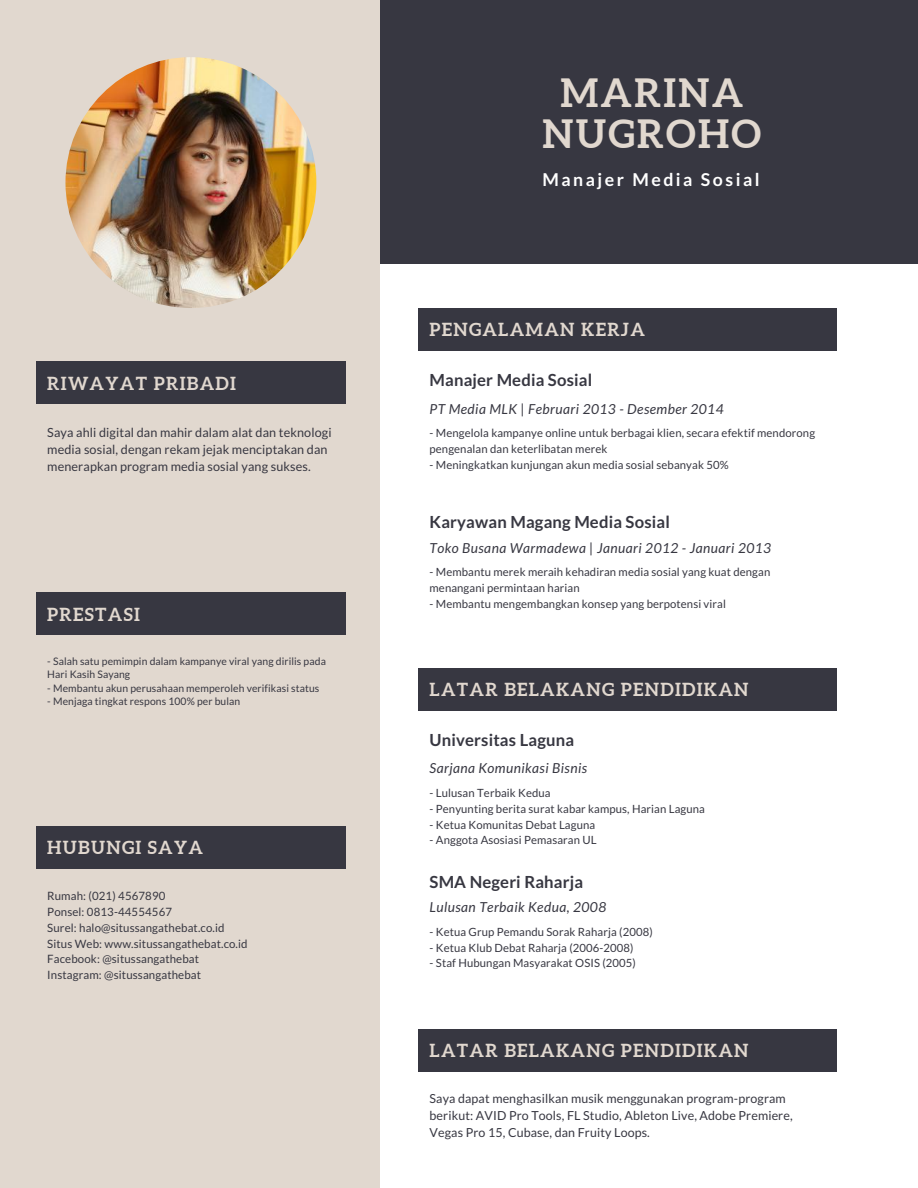
<style>
.page{position:relative;width:918px;height:1188px;background:#fff}
.page>*{position:absolute;margin:0;border:0;box-sizing:border-box;transform-origin:0 0}
.t1{font:700 39px/41.2px "Aleo";letter-spacing:.06em;color:#e1d8cf;text-align:center}
.t2{font:700 18px "Aleo";letter-spacing:.07em;color:#e1d8cf}
.t3{font:700 17.7px "Lato";letter-spacing:.14em;color:#fff}
.t4{font:700 16.65px "Lato";letter-spacing:.01em;color:#373741}
.t5{font:italic 13.8px "Lato";letter-spacing:.03em;color:#373741}
.t6{font:12.6px/16.8px "Lato";letter-spacing:.01em;color:#373741}
.t7{font:12.45px/16.8px "Lato";letter-spacing:.01em;color:#373741}
.t8{font:11.4px/15.8px "Lato";letter-spacing:.01em;color:#373741}
.t9{font:11.25px/15.8px "Lato";letter-spacing:.01em;color:#373741}
.t10{font:10.35px/13.5px "Lato";letter-spacing:.01em;color:#373741}
</style>
<div class="page">
<div style="left:346px;top:0;width:572px;height:264px;background:#373741"></div>
<div style="left:0;top:0;width:380px;height:1188px;background:#e1d8cf"></div>
<div style="left:419px;top:308px;width:418px;height:43px;background:#373741"></div>
<div style="left:419px;top:1029px;width:418px;height:43px;background:#373741"></div>
<div style="left:36px;top:361px;width:310px;height:43px;background:#373741"></div>
<div style="left:36px;top:592px;width:310px;height:43px;background:#373741"></div>
<div style="left:36px;top:826px;width:310px;height:43px;background:#373741"></div>
<div style="left:419px;top:668px;width:418px;height:42px;background:#373741"></div>
<img style="left:65px;top:57px;width:251px;height:251px;border-radius:50%">
<h2 class="t2" style="left:47px;top:373px;width:190px">RIWAYAT PRIBADI</h2>
<p class="t6" style="left:47px;top:424px;width:286px">Saya ahli digital dan mahir dalam alat dan teknologi media sosial, dengan rekam jejak menciptakan dan menerapkan program media sosial yang sukses.</p>
<h2 class="t2" style="left:47px;top:604px;width:94px">PRESTASI</h2>
<p class="t10" style="left:47px;top:654px;width:280px">- Salah satu pemimpin dalam kampanye viral yang dirilis pada<br>Hari Kasih Sayang</p>
<p class="t10" style="left:47px;top:681px;width:274px">- Membantu akun perusahaan memperoleh verifikasi status</p>
<p class="t10" style="left:47px;top:695px;width:195px">- Menjaga tingkat respons 100% per bulan</p>
<h2 class="t2" style="left:47px;top:837px;width:157px">HUBUNGI SAYA</h2>
<p class="t8" style="left:47px;top:888px;width:202px">Rumah: (021) 4567890<br>Ponsel: 0813-44554567<br>Surel: halo@situssangathebat.co.id<br>Situs Web: www.situssangathebat.co.id<br>Facebook: @situssangathebat<br>Instagram: @situssangathebat</p>
<h1 class="t1" style="left:543px;top:72px;width:220px">MARINA<br>NUGROHO</h1>
<h3 class="t3" style="left:542px;top:168px;width:219px">Manajer Media Sosial</h3>
<h2 class="t2" style="left:430px;top:319px;width:217px">PENGALAMAN KERJA</h2>
<h3 class="t4" style="left:430px;top:370px;width:164px">Manajer Media Sosial</h3>
<p class="t5" style="left:430px;top:400px;width:296px">PT Media MLK | Februari 2013 - Desember 2014</p>
<p class="t9" style="left:430px;top:425px;width:387px">- Mengelola kampanye online untuk berbagai klien, secara efektif mendorong pengenalan dan keterlibatan merek</p>
<p class="t9" style="left:430px;top:457px;width:300px">- Meningkatkan kunjungan akun media sosial sebanyak 50%</p>
<h3 class="t4" style="left:430px;top:512px;width:242px">Karyawan Magang Media Sosial</h3>
<p class="t5" style="left:430px;top:539px;width:343px">Toko Busana Warmadewa | Januari 2012 - Januari 2013</p>
<p class="t9" style="left:430px;top:564px;width:342px">- Membantu merek meraih kehadiran media sosial yang kuat dengan menangani permintaan harian</p>
<p class="t9" style="left:430px;top:596px;width:298px">- Membantu mengembangkan konsep yang berpotensi viral</p>
<h2 class="t2" style="left:430px;top:679px;width:320px">LATAR BELAKANG PENDIDIKAN</h2>
<h3 class="t4" style="left:430px;top:730px;width:146px">Universitas Laguna</h3>
<p class="t5" style="left:430px;top:760px;width:159px">Sarjana Komunikasi Bisnis</p>
<p class="t9" style="left:430px;top:785px;width:123px">- Lulusan Terbaik Kedua</p>
<p class="t9" style="left:430px;top:801px;width:277px">- Penyunting berita surat kabar kampus, Harian Laguna</p>
<p class="t9" style="left:430px;top:816px;width:167px">- Ketua Komunitas Debat Laguna</p>
<p class="t9" style="left:430px;top:832px;width:169px">- Anggota Asosiasi Pemasaran UL</p>
<h3 class="t4" style="left:430px;top:872px;width:155px">SMA Negeri Raharja</h3>
<p class="t5" style="left:430px;top:899px;width:178px">Lulusan Terbaik Kedua, 2008</p>
<p class="t9" style="left:430px;top:924px;width:225px">- Ketua Grup Pemandu Sorak Raharja (2008)</p>
<p class="t9" style="left:430px;top:939px;width:206px">- Ketua Klub Debat Raharja (2006-2008)</p>
<p class="t9" style="left:430px;top:955px;width:208px">- Staf Hubungan Masyarakat OSIS (2005)</p>
<h2 class="t2" style="left:430px;top:1041px;width:320px">LATAR BELAKANG PENDIDIKAN</h2>
<p class="t7" style="left:430px;top:1090px;width:365px">Saya dapat menghasilkan musik menggunakan program-program berikut: AVID Pro Tools, FL Studio, Ableton Live, Adobe Premiere,<br>Vegas Pro 15, Cubase, dan Fruity Loops.</p>
</div>
